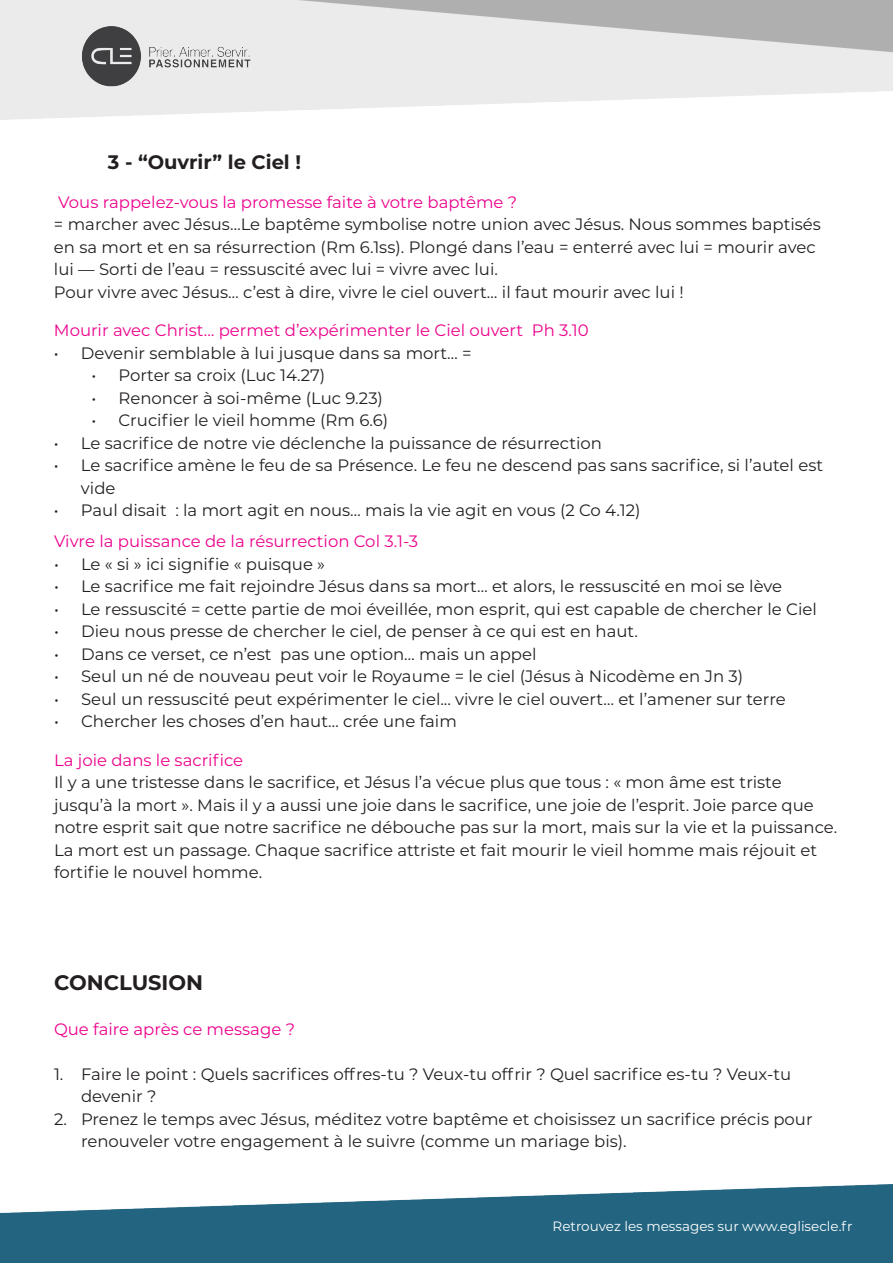
<style>
.page{position:relative;width:893px;height:1263px;background:#fff}
.page>*{position:absolute;margin:0;border:0;box-sizing:border-box;transform-origin:0 0}
.Titre{font:700 21px "Montserrat";color:#231f20}
.t1{font:700 19.5px "Montserrat";color:#231f20}
.t2{font:16.5px/22.5px "Montserrat";color:#231f20}
.t3{font:16.5px "Montserrat";color:#ed028c}
.t4{font:13.5px "Montserrat";color:#fff}
</style>
<div class="page">
<img style="left:0;top:0;width:893px;height:1263px">
<img style="left:83px;top:27px;width:187px;height:75px">
<p class="t1" style="left:108px;top:148px;width:195px">3 - “Ouvrir” le Ciel !</p>
<p class="t3" style="left:58px;top:191px;width:460px">Vous rappelez-vous la promesse faite à votre baptême ?</p>
<p class="t2" style="left:54px;top:213px;width:768px">= marcher avec Jésus…Le baptême symbolise notre union avec Jésus. Nous sommes baptisés en sa mort et en sa résurrection (Rm 6.1ss). Plongé dans l’eau = enterré avec lui = mourir avec lui — Sorti de l’eau = ressuscité avec lui = vivre avec lui.</p>
<p class="t2" style="left:54px;top:280px;width:631px">Pour vivre avec Jésus… c’est à dire, vivre le ciel ouvert… il faut mourir avec lui !</p>
<p class="t3" style="left:54px;top:319px;width:536px">Mourir avec Christ… permet d’expérimenter le Ciel ouvert Ph 3.10</p>
<p class="t2" style="left:54px;top:341px;width:419px">• Devenir semblable à lui jusque dans sa mort… =</p>
<p class="t2" style="left:91px;top:364px;width:235px">• Porter sa croix (Luc 14.27)</p>
<p class="t2" style="left:91px;top:386px;width:293px">• Renoncer à soi-même (Luc 9.23)</p>
<p class="t2" style="left:91px;top:409px;width:298px">• Crucifier le vieil homme (Rm 6.6)</p>
<p class="t2" style="left:54px;top:431px;width:549px">• Le sacrifice de notre vie déclenche la puissance de résurrection</p>
<p class="t2" style="left:81px;top:454px;width:744px;text-indent:-27px">• Le sacrifice amène le feu de sa Présence. Le feu ne descend pas sans sacrifice, si l’autel est vide</p>
<p class="t2" style="left:54px;top:499px;width:588px">• Paul disait : la mort agit en nous… mais la vie agit en vous (2 Co 4.12)</p>
<p class="t3" style="left:54px;top:530px;width:366px">Vivre la puissance de la résurrection Col 3.1-3</p>
<p class="t2" style="left:54px;top:552px;width:273px">• Le « si » ici signifie « puisque »</p>
<p class="t2" style="left:54px;top:574px;width:730px">• Le sacrifice me fait rejoindre Jésus dans sa mort… et alors, le ressuscité en moi se lève</p>
<p class="t2" style="left:54px;top:597px;width:764px">• Le ressuscité = cette partie de moi éveillée, mon esprit, qui est capable de chercher le Ciel</p>
<p class="t2" style="left:54px;top:619px;width:585px">• Dieu nous presse de chercher le ciel, de penser à ce qui est en haut.</p>
<p class="t2" style="left:54px;top:642px;width:484px">• Dans ce verset, ce n’est pas une option… mais un appel</p>
<p class="t2" style="left:54px;top:664px;width:691px">• Seul un né de nouveau peut voir le Royaume = le ciel (Jésus à Nicodème en Jn 3)</p>
<p class="t2" style="left:54px;top:687px;width:733px">• Seul un ressuscité peut expérimenter le ciel... vivre le ciel ouvert… et l’amener sur terre</p>
<p class="t2" style="left:54px;top:709px;width:404px">• Chercher les choses d’en haut… crée une faim</p>
<p class="t3" style="left:54px;top:748px;width:191px">La joie dans le sacrifice</p>
<p class="t2" style="left:54px;top:770px;width:785px">Il y a une tristesse dans le sacrifice, et Jésus l’a vécue plus que tous : « mon âme est triste jusqu’à la mort ». Mais il y a aussi une joie dans le sacrifice, une joie de l’esprit. Joie parce que notre esprit sait que notre sacrifice ne débouche pas sur la mort, mais sur la vie et la puissance.<br>La mort est un passage. Chaque sacrifice attriste et fait mourir le vieil homme mais réjouit et fortifie le nouvel homme.</p>
<p class="Titre" style="left:54px;top:967px;width:151px">CONCLUSION</p>
<p class="t3" style="left:54px;top:1018px;width:243px">Que faire après ce message ?</p>
<p class="t2" style="left:81px;top:1062px;width:712px;text-indent:-27px">1. Faire le point : Quels sacrifices offres-tu ? Veux-tu offrir ? Quel sacrifice es-tu ? Veux-tu devenir ?</p>
<p class="t2" style="left:81px;top:1107px;width:733px;text-indent:-27px">2. Prenez le temps avec Jésus, méditez votre baptême et choisissez un sacrifice précis pour renouveler votre engagement à le suivre (comme un mariage bis).</p>
<p class="t4" style="left:553px;top:1216px;width:301px">Retrouvez les messages sur www.eglisecle.fr</p>
</div>
